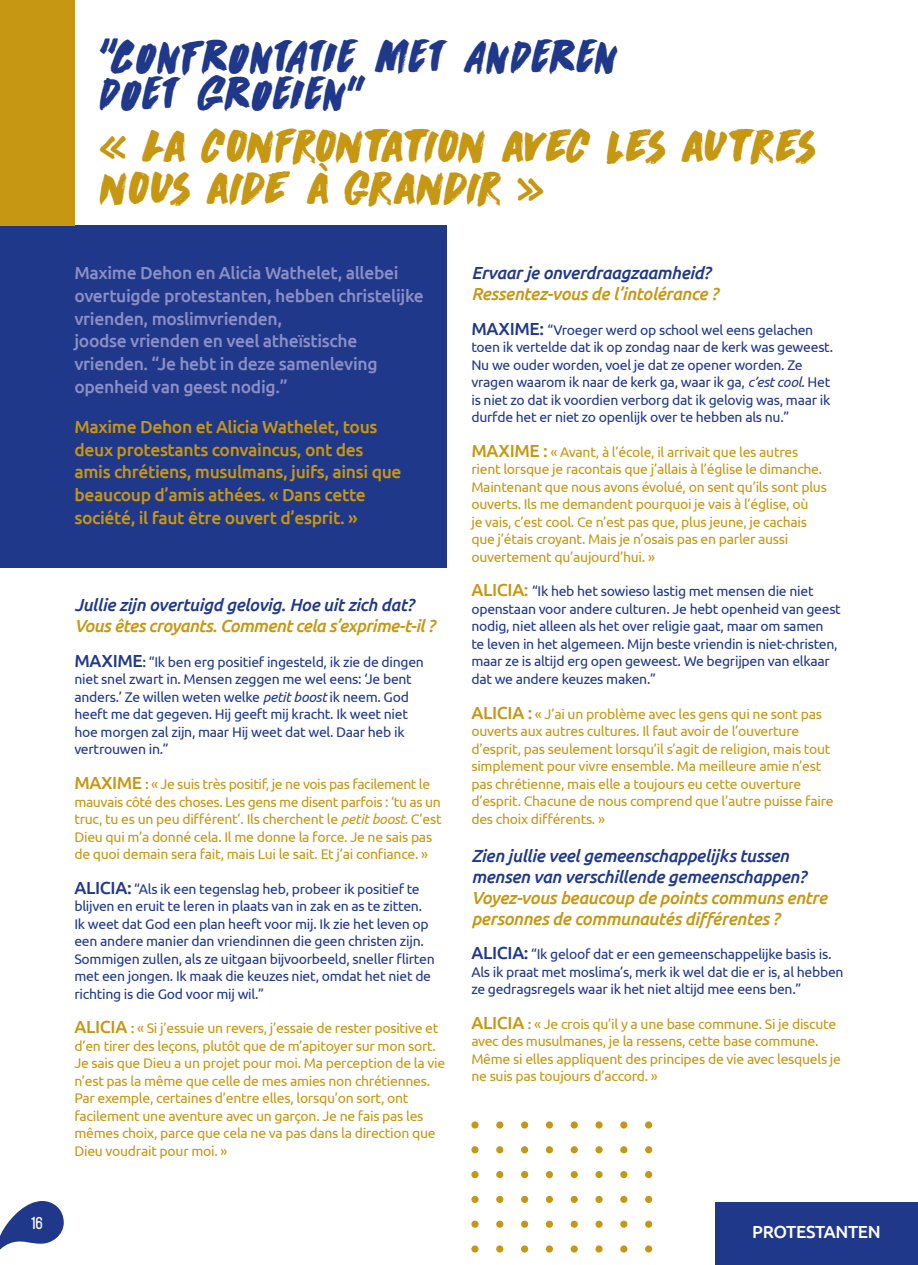
<style>
.page{position:relative;width:918px;height:1265px;background:#fff}
.page>*{position:absolute;margin:0;border:0;box-sizing:border-box;transform-origin:0 0}
.t1{font:42px/42px "DK Dirrrty";letter-spacing:-.05em;color:#c69712}
.t2{font:42px/36.8px "DK Dirrrty";letter-spacing:-.04em;color:#20388a}
.INTRO{font:500 17.5px/22.8px "Ubuntu";letter-spacing:-.02em;color:#8d8fc4}
.INTRO-2{font:500 17.5px/22.8px "Ubuntu";letter-spacing:-.02em;color:#c69712}
.VRAAG{font:italic 500 17.5px/21px "Ubuntu";letter-spacing:-.02em;color:#20388a}
.VRAAG-2{font:italic 500 17.5px/21px "Ubuntu";letter-spacing:-.02em;color:#c69712}
.t3{font:500 17.5px "Ubuntu";letter-spacing:-.02em;color:#fff}
.t4{font:700 14.88px "Mohave";color:#fff}
.TEKST{font:14px/17.5px "Ubuntu";letter-spacing:-.02em;color:#c69712}
.TEKST-2{font:14px/17.5px "Ubuntu";letter-spacing:-.02em;color:#20388a}
.s1{color:#20388a}
.s2{font-weight:500;font-size:17.5px}
.s3{font-weight:500}
.s4{font-style:italic}
.s5{font-weight:500;font-size:17.5px;color:#c69712}
.s6{color:#c69712}
</style>
<div class="page">
<div style="left:0;top:226px;width:447px;height:342px;background:#20388a"></div>
<div style="left:0;top:0;width:74px;height:226px;background:#c69712"></div>
<div style="left:716px;top:1203px;width:202px;height:62px;background:#20388a"></div>
<div style="left:471px;top:1245px;width:7px;height:8px;background:#c69712;border-radius:50%"></div>
<div style="left:496px;top:1245px;width:7px;height:8px;background:#c69712;border-radius:50%"></div>
<div style="left:521px;top:1245px;width:7px;height:8px;background:#c69712;border-radius:50%"></div>
<div style="left:546px;top:1245px;width:7px;height:8px;background:#c69712;border-radius:50%"></div>
<svg style="left:570px;top:1245px;width:8px;height:8px"></svg>
<div style="left:595px;top:1245px;width:7px;height:8px;background:#c69712;border-radius:50%"></div>
<div style="left:620px;top:1245px;width:7px;height:8px;background:#c69712;border-radius:50%"></div>
<div style="left:645px;top:1245px;width:7px;height:8px;background:#c69712;border-radius:50%"></div>
<div style="left:471px;top:1221px;width:7px;height:7px;background:#c69712;border-radius:50%"></div>
<div style="left:496px;top:1221px;width:7px;height:7px;background:#c69712;border-radius:50%"></div>
<div style="left:521px;top:1221px;width:7px;height:7px;background:#c69712;border-radius:50%"></div>
<div style="left:546px;top:1221px;width:7px;height:7px;background:#c69712;border-radius:50%"></div>
<div style="left:570px;top:1221px;width:8px;height:7px;background:#c69712;border-radius:50%"></div>
<div style="left:595px;top:1221px;width:7px;height:7px;background:#c69712;border-radius:50%"></div>
<div style="left:620px;top:1221px;width:7px;height:7px;background:#c69712;border-radius:50%"></div>
<div style="left:645px;top:1221px;width:7px;height:7px;background:#c69712;border-radius:50%"></div>
<div style="left:471px;top:1196px;width:7px;height:7px;background:#c69712;border-radius:50%"></div>
<div style="left:496px;top:1196px;width:7px;height:7px;background:#c69712;border-radius:50%"></div>
<div style="left:521px;top:1196px;width:7px;height:7px;background:#c69712;border-radius:50%"></div>
<div style="left:546px;top:1196px;width:7px;height:7px;background:#c69712;border-radius:50%"></div>
<div style="left:570px;top:1196px;width:8px;height:7px;background:#c69712;border-radius:50%"></div>
<div style="left:595px;top:1196px;width:7px;height:7px;background:#c69712;border-radius:50%"></div>
<div style="left:620px;top:1196px;width:7px;height:7px;background:#c69712;border-radius:50%"></div>
<div style="left:645px;top:1196px;width:7px;height:7px;background:#c69712;border-radius:50%"></div>
<div style="left:471px;top:1171px;width:7px;height:7px;background:#c69712;border-radius:50%"></div>
<div style="left:496px;top:1171px;width:7px;height:7px;background:#c69712;border-radius:50%"></div>
<div style="left:521px;top:1171px;width:7px;height:7px;background:#c69712;border-radius:50%"></div>
<div style="left:546px;top:1171px;width:7px;height:7px;background:#c69712;border-radius:50%"></div>
<div style="left:570px;top:1171px;width:8px;height:7px;background:#c69712;border-radius:50%"></div>
<div style="left:595px;top:1171px;width:7px;height:7px;background:#c69712;border-radius:50%"></div>
<div style="left:620px;top:1171px;width:7px;height:7px;background:#c69712;border-radius:50%"></div>
<div style="left:645px;top:1171px;width:7px;height:7px;background:#c69712;border-radius:50%"></div>
<div style="left:471px;top:1146px;width:7px;height:7px;background:#c69712;border-radius:50%"></div>
<div style="left:496px;top:1146px;width:7px;height:7px;background:#c69712;border-radius:50%"></div>
<div style="left:521px;top:1146px;width:7px;height:7px;background:#c69712;border-radius:50%"></div>
<div style="left:546px;top:1146px;width:7px;height:7px;background:#c69712;border-radius:50%"></div>
<div style="left:570px;top:1146px;width:8px;height:7px;background:#c69712;border-radius:50%"></div>
<div style="left:595px;top:1146px;width:7px;height:7px;background:#c69712;border-radius:50%"></div>
<div style="left:620px;top:1146px;width:7px;height:7px;background:#c69712;border-radius:50%"></div>
<div style="left:645px;top:1146px;width:7px;height:7px;background:#c69712;border-radius:50%"></div>
<div style="left:471px;top:1121px;width:7px;height:8px;background:#c69712;border-radius:50%"></div>
<div style="left:496px;top:1121px;width:7px;height:8px;background:#c69712;border-radius:50%"></div>
<div style="left:521px;top:1121px;width:7px;height:8px;background:#c69712;border-radius:50%"></div>
<div style="left:546px;top:1121px;width:7px;height:8px;background:#c69712;border-radius:50%"></div>
<svg style="left:570px;top:1121px;width:8px;height:8px"></svg>
<div style="left:595px;top:1121px;width:7px;height:8px;background:#c69712;border-radius:50%"></div>
<div style="left:620px;top:1121px;width:7px;height:8px;background:#c69712;border-radius:50%"></div>
<div style="left:645px;top:1121px;width:7px;height:8px;background:#c69712;border-radius:50%"></div>
<svg style="left:0;top:1201px;width:64px;height:49px"></svg>
<p class="t4" style="left:31px;top:1214px;width:13px">16</p>
<h1 class="t2" style="left:99px;top:39px;width:520px">“CONFRONTATIE MET ANDEREN<br>DOET GROEIEN”</h1>
<h1 class="t1" style="left:99px;top:125px;width:718px">« LA CONFRONTATION AVEC LES AUTRES<br>NOUS AIDE À GRANDIR »</h1>
<h2 class="INTRO" style="left:74px;top:261px;width:351px">Maxime Dehon en Alicia Wathelet, allebei overtuigde protestanten, hebben christelijke vrienden, moslimvrienden,<br>joodse vrienden en veel atheïstische vrienden. “Je hebt in deze samenleving openheid van geest nodig.”</h2>
<h2 class="INTRO-2" style="left:74px;top:415px;width:329px">Maxime Dehon et Alicia Wathelet, tous deux protestants convaincus, ont des amis chrétiens, musulmans, juifs, ainsi que beaucoup d’amis athées. « Dans cette société, il faut être ouvert d’esprit. »</h2>
<h3 class="VRAAG-2" style="left:74px;top:594px;width:362px"><span class="s1">Jullie zijn overtuigd gelovig. Hoe uit zich dat?<br></span>Vous êtes croyants. Comment cela s’exprime-t-il ?</h3>
<p class="TEKST-2" style="left:74px;top:653px;width:351px"><span class="s2">MAXIME</span><span class="s3">:</span> “Ik ben erg positief ingesteld, ik zie de dingen niet snel zwart in. Mensen zeggen me wel eens: ‘Je bent anders.’ Ze willen weten welke <span class="s4">petit boost</span> ik neem. God heeft me dat gegeven. Hij geeft mij kracht. Ik weet niet hoe morgen zal zijn, maar Hij weet dat wel. Daar heb ik vertrouwen in.”</p>
<p class="TEKST" style="left:74px;top:775px;width:369px"><span class="s2">MAXIME</span> <span class="s3">:</span> « Je suis très positif, je ne vois pas facilement le mauvais côté des choses. Les gens me disent parfois : ‘tu as un truc, tu es un peu différent’. Ils cherchent le <span class="s4">petit boost</span>. C’est Dieu qui m’a donné cela. Il me donne la force. Je ne sais pas de quoi demain sera fait, mais Lui le sait. Et j’ai confiance. »</p>
<p class="TEKST-2" style="left:74px;top:880px;width:362px"><span class="s2">ALICIA:</span> “Als ik een tegenslag heb, probeer ik positief te blijven en eruit te leren in plaats van in zak en as te zitten.<br>Ik weet dat God een plan heeft voor mij. Ik zie het leven op een andere manier dan vriendinnen die geen christen zijn.<br>Sommigen zullen, als ze uitgaan bijvoorbeeld, sneller flirten met een jongen. Ik maak die keuzes niet, omdat het niet de richting is die God voor mij wil.”</p>
<p class="TEKST" style="left:74px;top:1019px;width:372px"><span class="s2">ALICIA</span> <span class="s3">:</span> « Si j’essuie un revers, j’essaie de rester positive et d’en tirer des leçons, plutôt que de m’apitoyer sur mon sort.<br>Je sais que Dieu a un projet pour moi. Ma perception de la vie n’est pas la même que celle de mes amies non chrétiennes.<br>Par exemple, certaines d’entre elles, lorsqu’on sort, ont facilement une aventure avec un garçon. Je ne fais pas les mêmes choix, parce que cela ne va pas dans la direction que Dieu voudrait pour moi. »</p>
<h3 class="VRAAG-2" style="left:471px;top:262px;width:248px"><span class="s1">Ervaar je onverdraagzaamheid?<br></span>Ressentez-vous de l’intolérance ?</h3>
<p class="TEKST-2" style="left:471px;top:320px;width:363px"><span class="s2">MAXIME:</span> “Vroeger werd op school wel eens gelachen toen ik vertelde dat ik op zondag naar de kerk was geweest.<br>Nu we ouder worden, voel je dat ze opener worden. Ze vragen waarom ik naar de kerk ga, waar ik ga, <span class="s4">c’est cool</span>. Het is niet zo dat ik voordien verborg dat ik gelovig was, maar ik durfde het er niet zo openlijk over te hebben als nu.”</p>
<p class="TEKST" style="left:471px;top:443px;width:357px"><span class="s2">MAXIME :</span> « Avant, à l’école, il arrivait que les autres rient lorsque je racontais que j’allais à l’église le dimanche.<br>Maintenant que nous avons évolué, on sent qu’ils sont plus ouverts. Ils me demandent pourquoi je vais à l’église, où<br>je vais, c’est cool. Ce n’est pas que, plus jeune, je cachais que j’étais croyant. Mais je n’osais pas en parler aussi ouvertement qu’aujourd’hui. »</p>
<p class="TEKST-2" style="left:471px;top:582px;width:371px"><span class="s5">ALICIA:</span> “Ik heb het sowieso lastig met mensen die niet openstaan voor andere culturen. Je hebt openheid van geest nodig, niet alleen als het over religie gaat, maar om samen<br>te leven in het algemeen. Mijn beste vriendin is niet-christen, maar ze is altijd erg open geweest. We begrijpen van elkaar dat we andere keuzes maken.”</p>
<p class="TEKST" style="left:471px;top:704px;width:364px"><span class="s2">ALICIA :</span> « J’ai un problème avec les gens qui ne sont pas ouverts aux autres cultures. Il faut avoir de l’ouverture d’esprit, pas seulement lorsqu’il s’agit de religion, mais tout simplement pour vivre ensemble. Ma meilleure amie n’est pas chrétienne, mais elle a toujours eu cette ouverture d’esprit. Chacune de nous comprend que l’autre puisse faire des choix différents. »</p>
<h3 class="VRAAG" style="left:471px;top:844px;width:357px">Zien jullie veel gemeenschappelijks tussen mensen van verschillende gemeenschappen?<br><span class="s6">Voyez-vous beaucoup de points communs entre personnes de communautés différentes ?</span></h3>
<p class="TEKST-2" style="left:471px;top:945px;width:374px"><span class="s2">ALICIA:</span> “Ik geloof dat er een gemeenschappelijke basis is.<br>Als ik praat met moslima’s, merk ik wel dat die er is, al hebben ze gedragsregels waar ik het niet altijd mee eens ben.”</p>
<p class="TEKST" style="left:471px;top:1015px;width:371px"><span class="s2">ALICIA</span> <span class="s3">:</span> « Je crois qu’il y a une base commune. Si je discute avec des musulmanes, je la ressens, cette base commune.<br>Même si elles appliquent des principes de vie avec lesquels je ne suis pas toujours d’accord. »</p>
<p class="t3" style="left:752px;top:1220px;width:130px">PROTESTANTEN</p>
</div>
